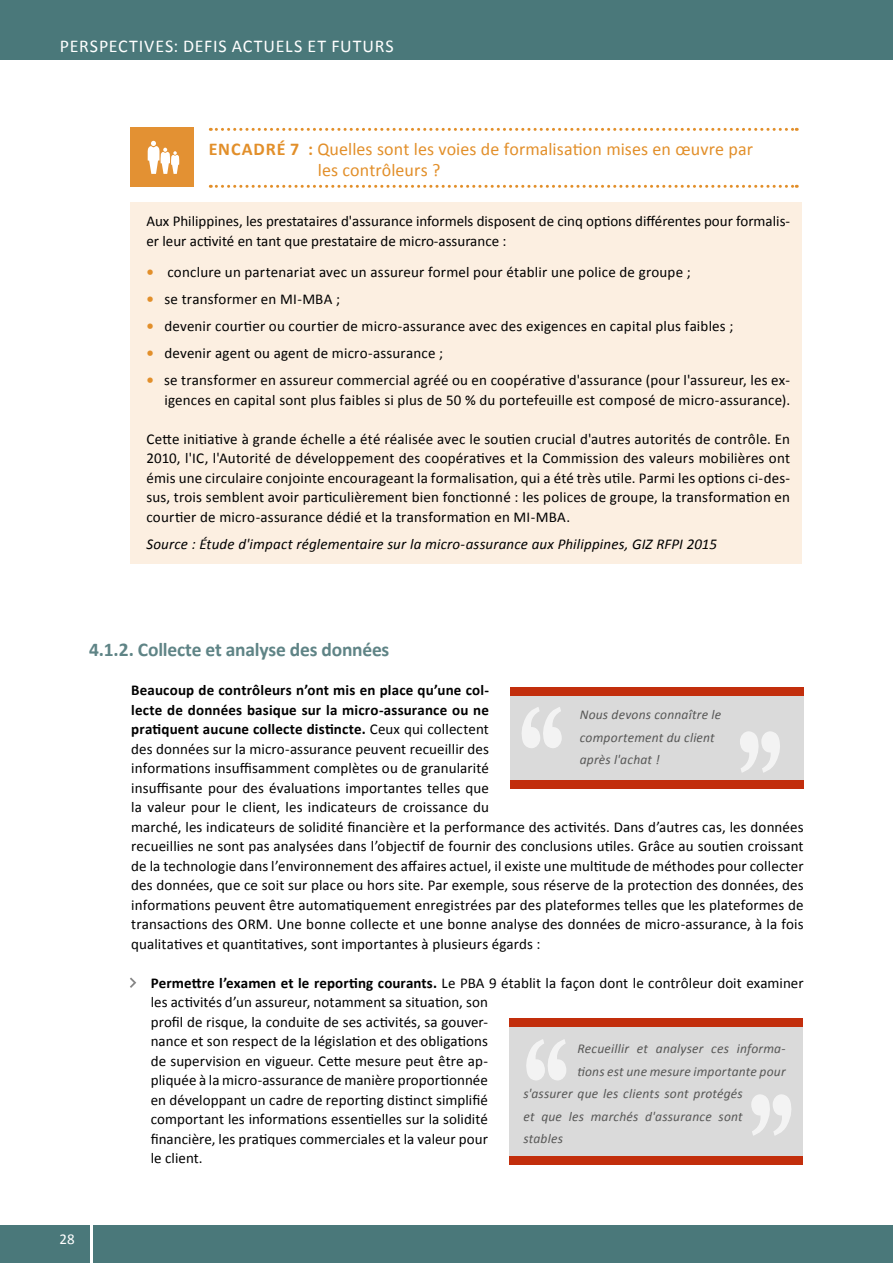
<style>
.page{position:relative;width:893px;height:1263px;background:#fff}
.page>*{position:absolute;margin:0;border:0;box-sizing:border-box;transform-origin:0 0}
.t1{font:700 19.5px "Calibri";color:#5f8486}
.t2{font:18px/21px "Calibri";letter-spacing:.005em;color:#e28f2a}
.t3{font:18px "Calibri";letter-spacing:.045em;color:#fff}
.t4{font:15px/19.5px "Calibri";letter-spacing:.005em;color:#000}
.t5{font:italic 15px "Calibri";letter-spacing:.01em;color:#000}
.t6{font:15px "Calibri";color:#fff}
.t7{font:italic 13.5px/22.5px "Calibri";letter-spacing:.015em;color:#575756}
.s1{font-weight:700}
.s2{font-weight:700;color:#e28f2a}
</style>
<div class="page">
<div style="left:94px;top:1226px;width:799px;height:37px;background:#4a787a"></div>
<div style="left:0;top:1226px;width:89px;height:37px;background:#4a787a"></div>
<div style="left:0;top:0;width:893px;height:60px;background:#4a787a"></div>
<svg style="left:130px;top:977px;width:6px;height:11px"></svg>
<div style="left:509px;top:1027px;width:294px;height:133px;background:#dadada"></div>
<div style="left:509px;top:1157px;width:294px;height:8px;background:#c22e0c"></div>
<svg style="left:751px;top:1094px;width:40px;height:42px"></svg>
<div style="left:509px;top:1018px;width:294px;height:9px;background:#c22e0c"></div>
<svg style="left:526px;top:1039px;width:40px;height:41px"></svg>
<div style="left:130px;top:202px;width:671px;height:362px;background:#fcefe1"></div>
<svg style="left:210px;top:128px;width:587px;height:3px"></svg>
<svg style="left:210px;top:185px;width:587px;height:3px"></svg>
<div style="left:131px;top:128px;width:63px;height:59px;background:#e39133"></div>
<svg style="left:147px;top:141px;width:32px;height:33px"></svg>
<div style="left:510px;top:695px;width:294px;height:94px;background:#dadada"></div>
<div style="left:510px;top:780px;width:294px;height:9px;background:#c22e0c"></div>
<div style="left:510px;top:687px;width:294px;height:8px;background:#c22e0c"></div>
<svg style="left:522px;top:707px;width:40px;height:41px"></svg>
<svg style="left:740px;top:731px;width:40px;height:42px"></svg>
<p class="t3" style="left:60px;top:34px;width:335px">PERSPECTIVES: DEFIS ACTUELS ET FUTURS</p>
<p class="t2" style="left:318px;top:138px;width:437px;text-indent:-109px"><span class="s1">ENCADRÉ 7 :</span> Quelles sont les voies de formalisation mises en œuvre par les contrôleurs ?</p>
<p class="t4" style="left:146px;top:211px;width:645px">Aux Philippines, les prestataires d'assurance informels disposent de cinq options différentes pour formalis&shy;er leur activité en tant que prestataire de micro-assurance :</p>
<p class="t4" style="left:146px;top:262px;width:546px"><span class="s2">•</span> conclure un partenariat avec un assureur formel pour établir une police de groupe ;</p>
<p class="t4" style="left:146px;top:289px;width:195px"><span class="s2">•</span> se transformer en MI-MBA ;</p>
<p class="t4" style="left:146px;top:316px;width:589px"><span class="s2">•</span> devenir courtier ou courtier de micro-assurance avec des exigences en capital plus faibles ;</p>
<p class="t4" style="left:146px;top:343px;width:298px"><span class="s2">•</span> devenir agent ou agent de micro-assurance ;</p>
<p class="t4" style="left:146px;top:370px;width:645px;text-align:right"><span class="s2">•</span> se transformer en assureur commercial agréé ou en coopérative d'assurance (pour l'assureur, les ex&shy;igences en capital sont plus faibles si plus de 50 % du portefeuille est composé de micro-assurance).</p>
<p class="t4" style="left:146px;top:429px;width:645px;text-align:justify">Cette initiative à grande échelle a été réalisée avec le soutien crucial d'autres autorités de contrôle. En 2010, l'IC, l'Autorité de développement des coopératives et la Commission des valeurs mobilières ont émis une circulaire conjointe encourageant la formalisation, qui a été très utile. Parmi les options ci-des&shy;sus, trois semblent avoir particulièrement bien fonctionné : les polices de groupe, la transformation en courtier de micro-assurance dédié et la transformation en MI-MBA.</p>
<p class="t5" style="left:146px;top:533px;width:572px">Source : Étude d'impact réglementaire sur la micro-assurance aux Philippines, GIZ RFPI 2015</p>
<h1 class="t1" style="left:89px;top:637px;width:302px">4.1.2. Collecte et analyse des données</h1>
<p class="t4" style="left:131px;top:681px;width:674px"><span class="s1">Beaucoup de contrôleurs n’ont mis en place qu’une col-<br>lecte de données basique sur la micro-assurance ou ne<br>pratiquent aucune collecte distincte.</span> Ceux qui collectent<br>des données sur la micro-assurance peuvent recueillir des<br>informations insuffisamment complètes ou de granularité<br>insuffisante pour des évaluations importantes telles que<br>la valeur pour le client, les indicateurs de croissance du<br>marché, les indicateurs de solidité financière et la performance des activités. Dans d’autres cas, les données recueillies ne sont pas analysées dans l’objectif de fournir des conclusions utiles. Grâce au soutien croissant de la technologie dans l’environnement des affaires actuel, il existe une multitude de méthodes pour collecter des données, que ce soit sur place ou hors site. Par exemple, sous réserve de la protection des données, des informations peuvent être automatiquement enregistrées par des plateformes telles que les plateformes de transactions des ORM. Une bonne collecte et une bonne analyse des données de micro-assurance, à la fois qualitatives et quantitatives, sont importantes à plusieurs égards :</p>
<p class="t4" style="left:151px;top:973px;width:654px"><span class="s1">Permettre l’examen et le reporting courants.</span> Le PBA 9 établit la façon dont le contrôleur doit examiner les activités d’un assureur, notamment sa situation, son<br>profil de risque, la conduite de ses activités, sa gouver-<br>nance et son respect de la législation et des obligations<br>de supervision en vigueur. Cette mesure peut être ap-<br>pliquée à la micro-assurance de manière proportionnée<br>en développant un cadre de reporting distinct simplifié<br>comportant les informations essentielles sur la solidité<br>financière, les pratiques commerciales et la valeur pour<br>le client.</p>
<p class="t7" style="left:580px;top:703px;width:143px">Nous devons connaître le comportement du client après l'achat !</p>
<p class="t7" style="left:577px;top:1037px;width:210px">Recueillir et analyser ces informa-</p>
<p class="t7" style="left:577px;top:1059px;width:210px">tions est une mesure importante pour</p>
<p class="t7" style="left:523px;top:1082px;width:221px">s'assurer que les clients sont protégés</p>
<p class="t7" style="left:523px;top:1104px;width:221px">et que les marchés d'assurance sont</p>
<p class="t7" style="left:523px;top:1127px;width:41px">stables</p>
<p class="t6" style="left:60px;top:1230px;width:17px">28</p>
</div>
